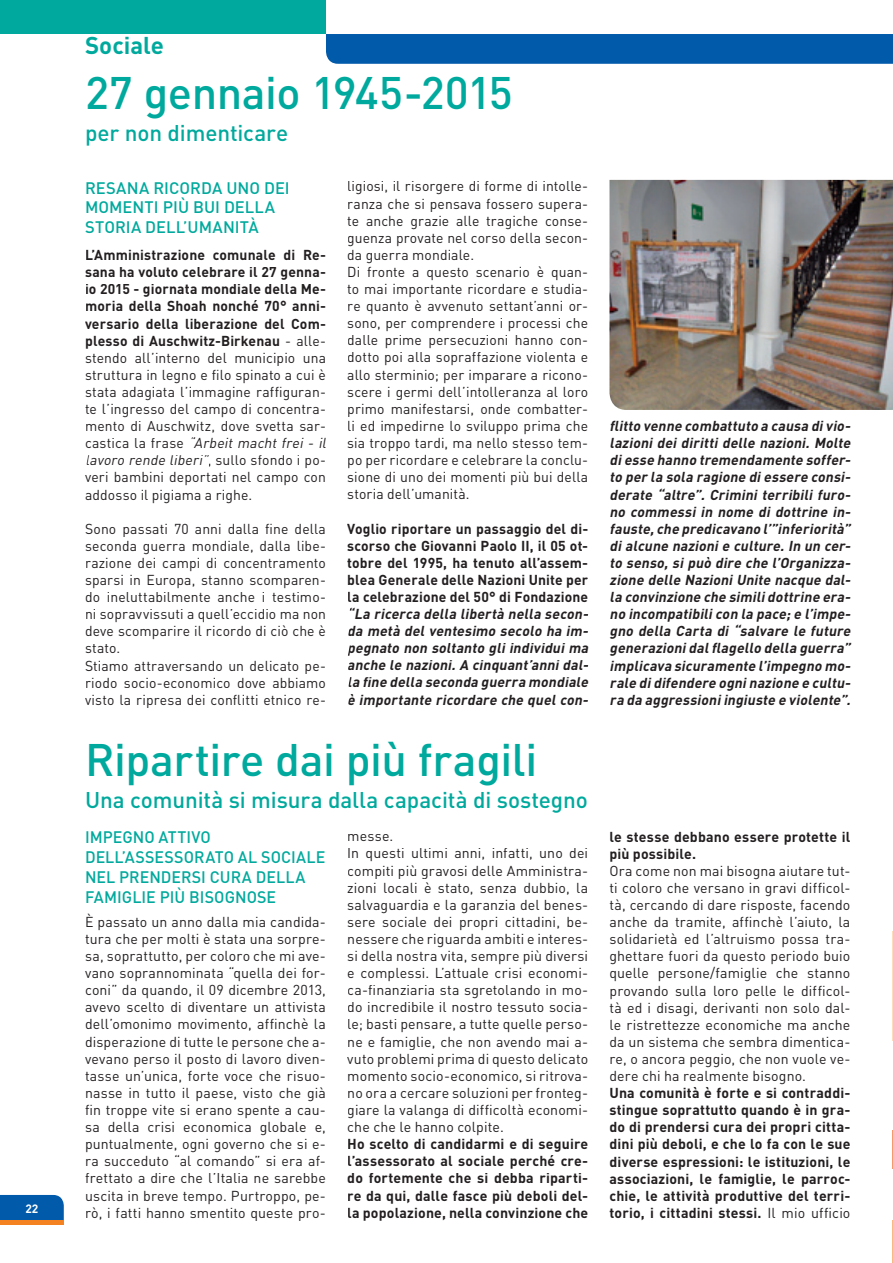
<style>
.page{position:relative;width:893px;height:1263px;background:#fff}
.page>*{position:absolute;margin:0;border:0;box-sizing:border-box;transform-origin:0 0}
.t1{font:500 45px "DIN";letter-spacing:-.01em;color:#00a99d}
.t2{font:700 24px "DIN";color:#00a99d}
.t3{font:500 22.5px "DIN";letter-spacing:-.005em;color:#00a99d}
.t4{font:500 16.5px/19.8px "DIN";letter-spacing:.005em;color:#00a99d}
.t5{font:14.25px/17.1px "DIN";letter-spacing:.01em;color:#231f20}
.t6{font:italic 700 14.25px/17.1px "DIN";color:#231f20;text-align:justify}
.t7{font:700 14.25px/17.1px "DIN";letter-spacing:.01em;color:#231f20;text-align:justify}
.t8{font:700 12px "DIN";color:#fff}
.s1{font-weight:700}
.s2{font-style:italic}
.s3{font-weight:400}
</style>
<div class="page">
<div style="left:0;top:1195px;width:64px;height:25px;background:#015aaa"></div>
<div style="left:0;top:1220px;width:64px;height:5px;background:#f58220"></div>
<div style="left:326px;top:34px;width:567px;height:30px;background:#015aaa"></div>
<div style="left:0;top:0;width:326px;height:34px;background:#00a99d"></div>
<img style="left:609px;top:180px;width:284px;height:230px">
<p class="t8" style="left:25px;top:1201px;width:15px">22</p>
<h2 class="t2" style="left:85px;top:30px;width:80px">Sociale</h2>
<h1 class="t1" style="left:85px;top:64px;width:429px">27 gennaio 1945-2015</h1>
<h3 class="t3" style="left:85px;top:118px;width:205px">per non dimenticare</h3>
<p class="t4" style="left:85px;top:177px;width:206px">RESANA RICORDA UNO DEI<br>MOMENTI PIÙ BUI DELLA<br>STORIA DELL’UMANITÀ</p>
<p class="t5" style="left:85px;top:246px;width:246px"><span class="s1">L’Amministrazione comunale di Re&shy;sana ha voluto celebrare il 27 genna&shy;io 2015 - giornata mondiale della Me&shy;moria della Shoah nonché 70° anni&shy;versario della liberazione del Com&shy;plesso di Auschwitz-Birkenau</span> - alle&shy;stendo all’interno del municipio una struttura in legno e filo spinato a cui è stata adagiata l’immagine raffiguran&shy;te l’ingresso del campo di concentra&shy;mento di Auschwitz, dove svetta sar&shy;c a s t i c a l a f ra s e <span class="s2">“Arbeit macht frei - il lavoro rende liberi”</span>, s u l l o s f o n d o i p o - veri bambini deportati nel campo con addosso il pigiama a righe.</p>
<p class="t5" style="left:85px;top:520px;width:242px">Sono passati 70 anni dalla fine della seconda guerra mondiale, dalla libe&shy;razione dei campi di concentramento sparsi in Europa, stanno scomparen&shy;do ineluttabilmente anche i testimo&shy;ni sopravvissuti a quell’eccidio ma non deve scomparire il ricordo di ciò che è stato.<br>Stiamo attraversando un delicato pe&shy;riodo socio-economico dove abbiamo visto la ripresa dei conflitti etnico re-</p>
<p class="t5" style="left:347px;top:177px;width:242px">ligiosi, il risorgere di forme di intolle&shy;ranza che si pensava fossero supera&shy;te anche grazie alle tragiche conse&shy;guenza provate nel corso della secon&shy;da guerra mondiale.<br>Di fronte a questo scenario è quan&shy;to mai importante ricordare e studia&shy;re quanto è avvenuto settant’anni or&shy;sono, per comprendere i processi che dalle prime persecuzioni hanno con&shy;dotto poi alla sopraffazione violenta e allo sterminio; per imparare a ricono&shy;scere i germi dell’intolleranza al loro primo manifestarsi, onde combatter&shy;li ed impedirne lo sviluppo prima che sia troppo tardi, ma nello stesso tem&shy;po per ricordare e celebrare la conclu&shy;sione di uno dei momenti più bui della storia dell’umanità.</p>
<p class="t7" style="left:347px;top:519px;width:242px">Voglio riportare un passaggio del di&shy;scorso che Giovanni Paolo II, il 05 ot&shy;tobre del 1995, ha tenuto all’assem&shy;blea Generale delle Nazioni Unite per la celebrazione del 50° di Fondazione</p>
<p class="t6" style="left:347px;top:605px;width:246px">“La ricerca della libertà nella secon&shy;da metà del ventesimo secolo ha im&shy;pegnato non soltanto gli individui ma anche le nazioni.A cinquant’annidal&shy;la fine della seconda guerra mondiale è importante ricordare che quel con-</p>
<h1 class="t1" style="left:85px;top:731px;width:454px">Ripartire dai più fragili</h1>
<h3 class="t3" style="left:85px;top:785px;width:504px">Una comunità si misura dalla capacità di sostegno</h3>
<p class="t6" style="left:609px;top:417px;width:246px">flitto venne combattuto a causa divio&shy;lazioni dei diritti delle nazioni. Molte diesse hanno tremendamente soffer&shy;to per la sola ragione diessere consi&shy;derate “altre”. Crimini terribili furo&shy;no commessi in nome di dottrine in&shy;fauste,che predicavano l’”inferiorità” dialcune nazionie culture.In un cer&shy;to senso, si può dire che l’Organizza&shy;zione delle Nazioni Unite nacque dal&shy;la convinzione che similidottrine era&shy;no incompatibilicon la pace;e l’impe&shy;gno della Carta di “salvare le future generazionidalflagello della guerra” implicava sicuramente l’impegno mo&shy;rale didifendere ogninazione e cultu&shy;ra da aggressioniingiuste e violente”.</p>
<p class="t4" style="left:85px;top:827px;width:242px">IMPEGNO ATTIVO<br>DELL’ASSESSORATO AL SOCIALE<br>NEL PRENDERSI CURA DELLA<br>FAMIGLIE PIÙ BISOGNOSE</p>
<p class="t7" style="left:609px;top:827px;width:242px">le stesse debbano essere protette il più possibile.</p>
<p class="t5" style="left:347px;top:827px;width:242px">messe.<br>In questi ultimi anni, infatti, uno dei compiti più gravosi delle Amministra&shy;zioni locali è stato, senza dubbio, la salvaguardia e la garanzia del benes&shy;sere sociale dei propri cittadini, be&shy;nessere che riguarda ambiti e interes&shy;si della nostra vita, sempre più diversi e complessi. L’attuale crisi economi&shy;ca-finanziaria sta sgretolando in mo&shy;do incredibile il nostro tessuto socia&shy;le; basti pensare, a tutte quelle perso&shy;ne e famiglie, che non avendo mai a&shy;vuto problemi prima di questo delicato momento socio-economico, si ritrova&shy;no ora a cercare soluzioni per fronteg&shy;giare la valanga di difficoltà economi&shy;che che le hanno colpite.</p>
<p class="t7" style="left:347px;top:1135px;width:242px">Ho scelto di candidarmi e di seguire l’assessorato al sociale perché cre&shy;do fortemente che si debba riparti&shy;re da qui, dalle fasce più deboli del&shy;la popolazione, nella convinzione che</p>
<p class="t5" style="left:609px;top:862px;width:242px;text-align:justify">Ora come non mai bisogna aiutare tut&shy;ti coloro che versano in gravi difficol&shy;tà, cercando di dare risposte, facendo anche da tramite, affinchè l’aiuto, la solidarietà ed l’altruismo possa tra&shy;ghettare fuori da questo periodo buio quelle persone/famiglie che stanno provando sulla loro pelle le difficol&shy;tà ed i disagi, derivanti non solo dal&shy;le ristrettezze economiche ma anche da un sistema che sembra dimentica&shy;re, o ancora peggio, che non vuole ve&shy;dere chi ha realmente bisogno.</p>
<p class="t7" style="left:609px;top:1084px;width:242px">Una comunità è forte e si contraddi&shy;stingue soprattutto quando è in gra&shy;do di prendersi cura dei propri citta&shy;dini più deboli, e che lo fa con le sue diverse espressioni: le istituzioni, le associazioni, le famiglie, le parroc&shy;chie, le attività produttive del terri&shy;torio, i cittadini stessi. <span class="s3">Il mio ufficio</span></p>
<p class="t5" style="left:85px;top:913px;width:242px;text-align:justify">È passato un anno dalla mia candida&shy;tura che per molti è stata una sorpre&shy;sa, soprattutto, per coloro che mi ave&shy;vano soprannominata “quella dei for&shy;coni” da quando, il 09 dicembre 2013, avevo scelto di diventare un attivista dell’omonimo movimento, affinchè la disperazione di tutte le persone che a&shy;vevano perso il posto di lavoro diven&shy;tasse un’unica, forte voce che risuo&shy;nasse in tutto il paese, visto che già fin troppe vite si erano spente a cau&shy;sa della crisi economica globale e, puntualmente, ogni governo che si e&shy;ra succeduto “al comando” si era af&shy;frettato a dire che l’Italia ne sarebbe uscita in breve tempo. Purtroppo, pe&shy;rò, i fatti hanno smentito queste pro-</p>
</div>
